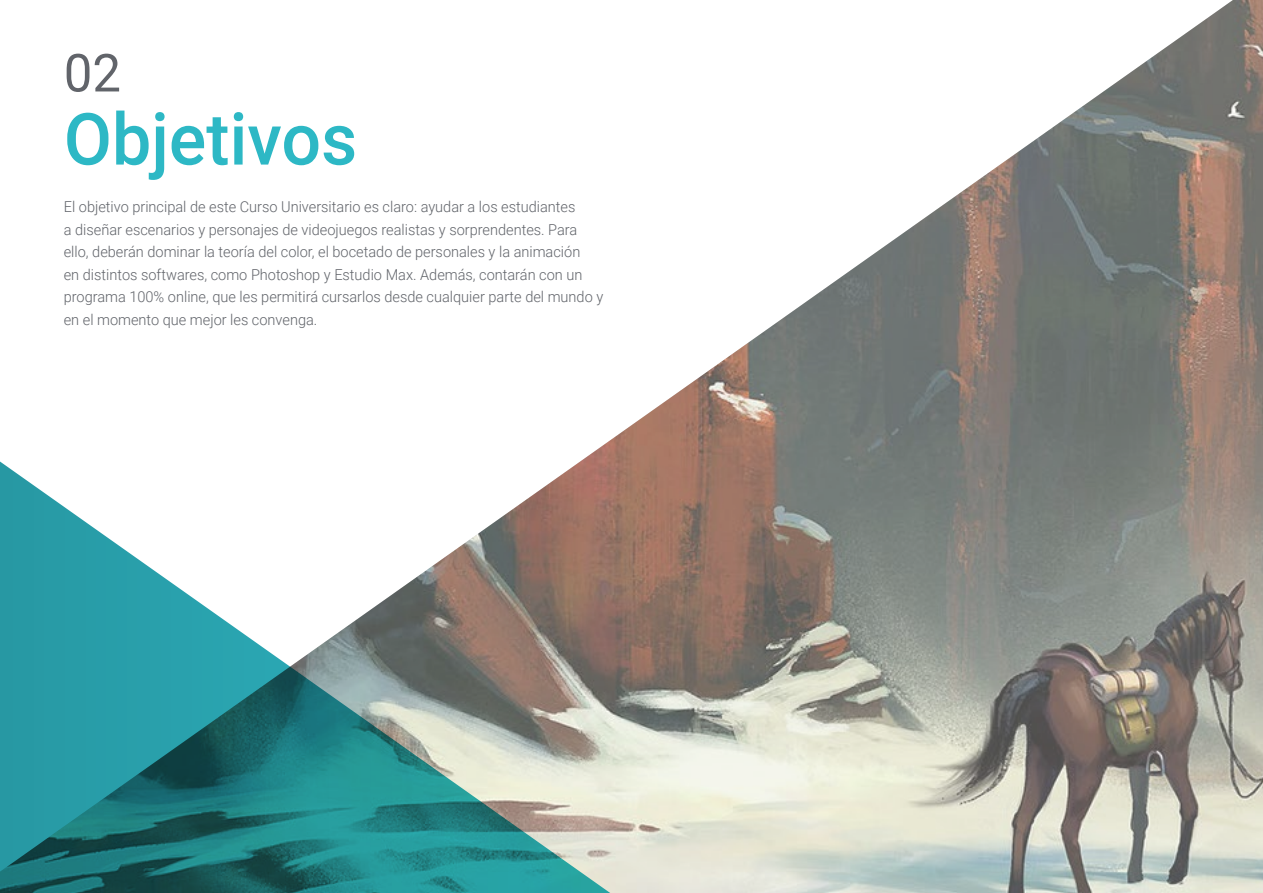
<style>
.page{position:relative;width:1263px;height:893px;background:#fff}
.page>*{position:absolute;margin:0;border:0;box-sizing:border-box;transform-origin:0 0}
.t1{font:500 72px "Roboto";color:#2db8c5}
.t2{font:52.5px "Roboto";color:#61646a}
.t3{font:300 15px/22.5px "Roboto";color:#61646a}
</style>
<div class="page">
<img style="left:602px;top:0;width:661px;height:893px">
<svg style="left:0;top:446px;width:640px;height:447px"></svg>
<h2 class="t2" style="left:64px;top:36px;width:59px">02</h2>
<h1 class="t1" style="left:64px;top:89px;width:295px">Objetivos</h1>
<p class="t3" style="left:64px;top:195px;width:541px">El objetivo principal de este Curso Universitario es claro: ayudar a los estudiantes<br>a diseñar escenarios y personajes de videojuegos realistas y sorprendentes. Para ello, deberán dominar la teoría del color, el bocetado de personales y la animación<br>en distintos softwares, como Photoshop y Estudio Max. Además, contarán con un programa 100% online, que les permitirá cursarlos desde cualquier parte del mundo y en el momento que mejor les convenga.</p>
</div>
